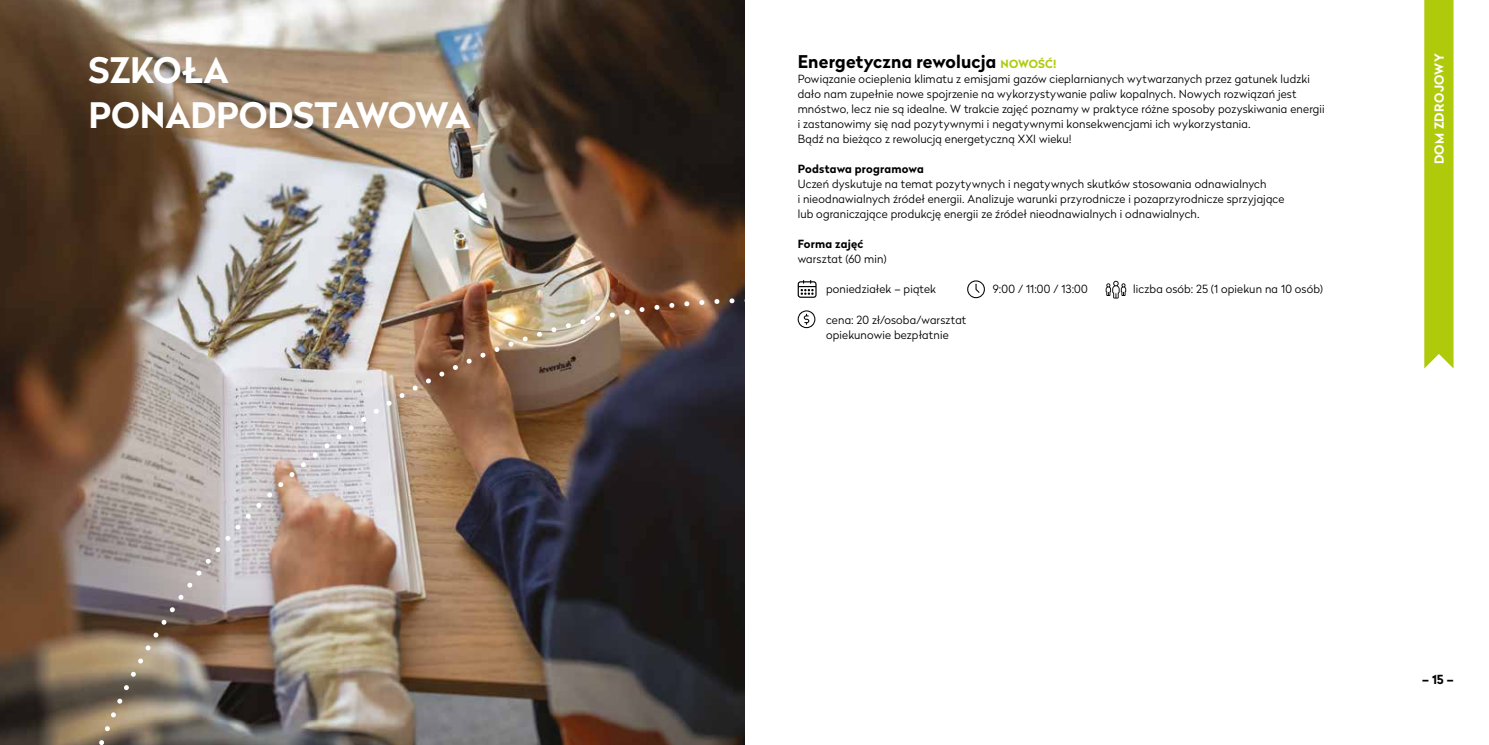
<style>
.page{position:relative;width:1489px;height:745px;background:#fff}
.page>*{position:absolute;margin:0;border:0;box-sizing:border-box;transform-origin:0 0}
.t1{font:700 35px/45px "Radikal";letter-spacing:-.01em;color:#fff}
.t2{font:700 17.5px "Radikal";letter-spacing:.01em;color:#000}
.t3{font:700 12.5px "Radikal";letter-spacing:.035em;color:#fff}
.t4{font:700 12.5px "Radikal";color:#000}
.t5{font:300 11.25px/15px "Radikal";letter-spacing:.015em;color:#000}
.t6{font:700 11.25px "Radikal";letter-spacing:.02em;color:#000}
.s1{font-size:11.25px;color:#afca0b}
</style>
<div class="page">
<img style="left:0;top:0;width:744px;height:744px">
<img style="left:47px;top:289px;width:698px;height:455px">
<svg style="left:1105px;top:280px;width:21px;height:18px"></svg>
<svg style="left:797px;top:280px;width:19px;height:18px"></svg>
<svg style="left:967px;top:280px;width:17px;height:18px"></svg>
<svg style="left:797px;top:310px;width:18px;height:18px"></svg>
<div style="left:1424px;top:0;width:29px;height:368px;background:#afca0b"></div>
<h1 class="t1" style="left:89px;top:46px;width:383px">SZKOŁA<br>PONADPODSTAWOWA</h1>
<h2 class="t2" style="left:797px;top:49px;width:260px">Energetyczna rewolucja <span class="s1">NOWOŚĆ!</span></h2>
<p class="t5" style="left:797px;top:71px;width:528px">Powiązanie ocieplenia klimatu z emisjami gazów cieplarnianych wytwarzanych przez gatunek ludzki dało nam zupełnie nowe spojrzenie na wykorzystywanie paliw kopalnych. Nowych rozwiązań jest mnóstwo, lecz nie są idealne. W trakcie zajęć poznamy w praktyce różne sposoby pozyskiwania energii i zastanowimy się nad pozytywnymi i negatywnymi konsekwencjami ich wykorzystania.<br>Bądź na bieżąco z rewolucją energetyczną XXI wieku!</p>
<p class="t6" style="left:797px;top:161px;width:128px">Podstawa programowa</p>
<p class="t5" style="left:797px;top:176px;width:488px">Uczeń dyskutuje na temat pozytywnych i negatywnych skutków stosowania odnawialnych<br>i nieodnawialnych źródeł energii. Analizuje warunki przyrodnicze i pozaprzyrodnicze sprzyjające lub ograniczające produkcję energii ze źródeł nieodnawialnych i odnawialnych.</p>
<p class="t6" style="left:797px;top:236px;width:67px">Forma zajęć</p>
<p class="t5" style="left:797px;top:251px;width:90px">warsztat (60 min)</p>
<p class="t5" style="left:826px;top:281px;width:111px">poniedziałek – piątek</p>
<p class="t5" style="left:992px;top:281px;width:97px">9:00 / 11:00 / 13:00</p>
<p class="t5" style="left:1133px;top:281px;width:191px">liczba osób: 25 (1 opiekun na 10 osób)</p>
<p class="t5" style="left:826px;top:311px;width:142px">cena: 20 zł/osoba/warsztat opiekunowie bezpłatnie</p>
<p class="t3" style="left:1429px;top:164px;width:113px;rotate:-90deg">DOM ZDROJOWY</p>
<p class="t4" style="left:1422px;top:670px;width:33px">– 15 –</p>
</div>
